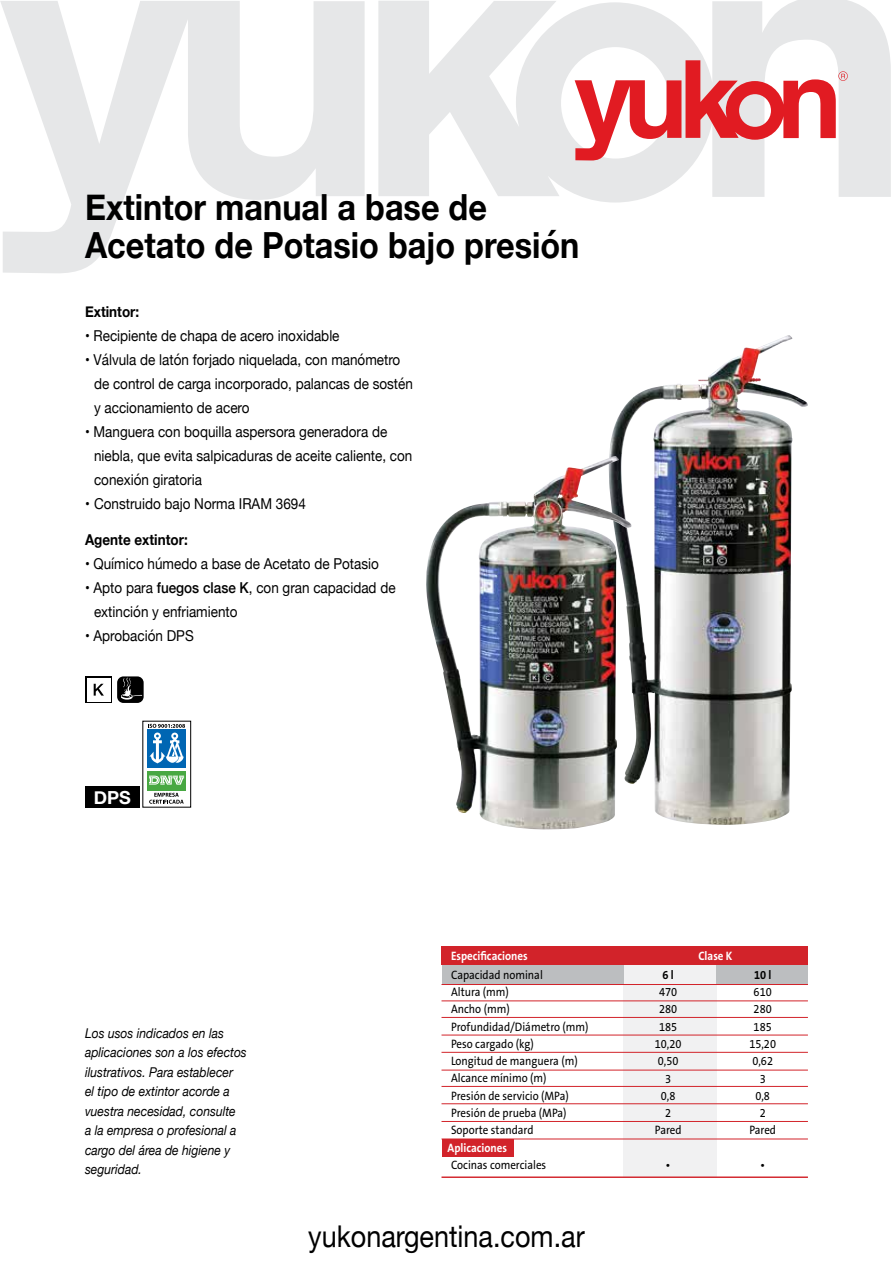
<style>
.page{position:relative;width:893px;height:1263px;background:#fff}
.page>*{position:absolute;margin:0;border:0;box-sizing:border-box;transform-origin:0 0}
.t1{font:700 36px/37.5px "Helvetica Neue";color:#000;scale:.9 1}
.t2{font:30px "Helvetica Neue";color:#000;scale:.9 1}
.t3{font:700 18px "Helvetica Neue";color:#fff}
.t4{font:15px/24px "Helvetica Neue";color:#000;scale:.9 1}
.t5{font:700 15px "Helvetica Neue";color:#000;scale:.9 1}
.t6{font:italic 13.5px/19.5px "Helvetica Neue";color:#000;scale:.9 1}
.t7{font:12.3px/17.2px "The Sans B5 Plain";color:#000;text-align:center;scale:.9 1}
.t8{font:700 12.3px "The Sans B7";color:#fff;scale:.9 1}
.t9{font:700 12.3px "The Sans B7";color:#000;scale:.9 1}
.t10{font:12.3px "The Sans B5 Plain";color:#000}
.s1{font-weight:500}
</style>
<div class="page">
<svg style="left:0;top:0;width:891px;height:273px"></svg>
<svg style="left:575px;top:60px;width:273px;height:101px"></svg>
<div style="left:623px;top:959px;width:94px;height:219px;background:#f1f1f2"></div>
<div style="left:442px;top:964px;width:181px;height:21px;background:#bcbec0"></div>
<div style="left:717px;top:964px;width:91px;height:21px;background:#bcbec0"></div>
<div style="left:442px;top:946px;width:366px;height:19px;background:#d2232a"></div>
<div style="left:442px;top:1139px;width:71px;height:18px;background:#d2232a"></div>
<hr style="left:441px;top:984px;width:367px;height:1px;background:#d2232a">
<hr style="left:441px;top:1001px;width:367px;height:1px;background:#d2232a">
<hr style="left:441px;top:1017px;width:367px;height:1px;background:#d2232a">
<hr style="left:441px;top:1052px;width:367px;height:1px;background:#d2232a">
<hr style="left:441px;top:1086px;width:367px;height:1px;background:#d2232a">
<hr style="left:441px;top:1121px;width:367px;height:1px;background:#d2232a">
<hr style="left:441px;top:1139px;width:367px;height:1px;background:#d2232a">
<hr style="left:441px;top:1035px;width:367px;height:1px;background:#d2232a">
<hr style="left:441px;top:1070px;width:367px;height:1px;background:#d2232a">
<hr style="left:441px;top:1103px;width:367px;height:1px;background:#d2232a">
<hr style="left:441px;top:1176px;width:367px;height:2px;background:#d2232a">
<div style="left:117px;top:676px;width:27px;height:27px;background:#000;border-radius:6px"></div>
<svg style="left:121px;top:678px;width:21px;height:22px"></svg>
<svg style="left:86px;top:676px;width:26px;height:27px"></svg>
<div style="left:87px;top:678px;width:23px;height:23px;background:#fff"></div>
<svg style="left:94px;top:684px;width:10px;height:12px"></svg>
<img style="left:609px;top:335px;width:190px;height:490px">
<img style="left:426px;top:456px;width:206px;height:374px">
<div style="left:85px;top:786px;width:54px;height:21px;background:#000"></div>
<div style="left:147px;top:729px;width:39px;height:39px;background:#0066b3"></div>
<div style="left:147px;top:771px;width:39px;height:19px;background:#48a842"></div>
<svg style="left:149px;top:776px;width:35px;height:9px"></svg>
<div style="left:142px;top:721px;width:49px;height:86px;border:1px solid #000"></div>
<svg style="left:148px;top:724px;width:37px;height:39px"></svg>
<svg style="left:149px;top:793px;width:35px;height:11px"></svg>
<h1 class="t1" style="left:85px;top:189px;width:551px">Extintor manual a base de<br>Acetato de Potasio bajo presión</h1>
<p class="t5" style="left:85px;top:300px;width:62px">Extintor:</p>
<p class="t4" style="left:85px;top:325px;width:284px">• Recipiente de chapa de acero inoxidable</p>
<p class="t4" style="left:94px;top:349px;width:356px;text-indent:-9px">• Válvula de latón forjado niquelada, con manómetro de control de carga incorporado, palancas de sostén y accionamiento de acero</p>
<p class="t4" style="left:94px;top:421px;width:355px;text-indent:-9px">• Manguera con boquilla aspersora generadora de niebla, que evita salpicaduras de aceite caliente, con conexión giratoria</p>
<p class="t4" style="left:85px;top:493px;width:247px">• Construido bajo Norma IRAM 3694</p>
<p class="t5" style="left:85px;top:528px;width:116px">Agente extintor:</p>
<p class="t4" style="left:85px;top:553px;width:328px">• Químico húmedo a base de Acetato de Potasio</p>
<p class="t4" style="left:94px;top:577px;width:337px;text-indent:-9px">• Apto para <span class="s1">fuegos clase K</span>, con gran capacidad de extinción y enfriamiento</p>
<p class="t4" style="left:85px;top:625px;width:122px">• Aprobación DPS</p>
<p class="t3" style="left:94px;top:783px;width:39px">DPS</p>
<p class="t6" style="left:85px;top:1024px;width:181px">Los usos indicados en las aplicaciones son a los efectos ilustrativos. Para establecer<br>el tipo de extintor acorde a vuestra necesidad, consulte<br>a la empresa o profesional a cargo del área de higiene y seguridad.</p>
<p class="t8" style="left:451px;top:949px;width:87px">Especificaciones</p>
<p class="t7" style="left:451px;top:966px;width:154px;text-align:left">Capacidad nominal<br>Altura (mm)<br>Ancho (mm)<br>Profundidad/Diámetro (mm)<br>Peso cargado (kg)<br>Longitud de manguera (m)<br>Alcance mínimo (m)<br>Presión de servicio (MPa)<br>Presión de prueba (MPa)<br>Soporte standard</p>
<p class="t7" style="left:451px;top:1156px;width:107px">Cocinas comerciales</p>
<p class="t8" style="left:448px;top:1141px;width:68px">Aplicaciones</p>
<h2 class="t2" style="left:308px;top:1214px;width:309px">yukonargentina.com.ar</h2>
<p class="t9" style="left:662px;top:968px;width:14px">6 l</p>
<p class="t7" style="left:655px;top:984px;width:31px">470<br>280<br>185<br>10,20<br>0,50<br>3<br>0,8<br>2<br>Pared</p>
<p class="t10" style="left:666px;top:1158px;width:7px">•</p>
<p class="t8" style="left:698px;top:949px;width:39px">Clase K</p>
<p class="t9" style="left:754px;top:968px;width:21px">10 l</p>
<p class="t7" style="left:749px;top:984px;width:31px">610<br>280<br>185<br>15,20<br>0,62<br>3<br>0,8<br>2<br>Pared</p>
<p class="t10" style="left:760px;top:1158px;width:7px">•</p>
</div>
